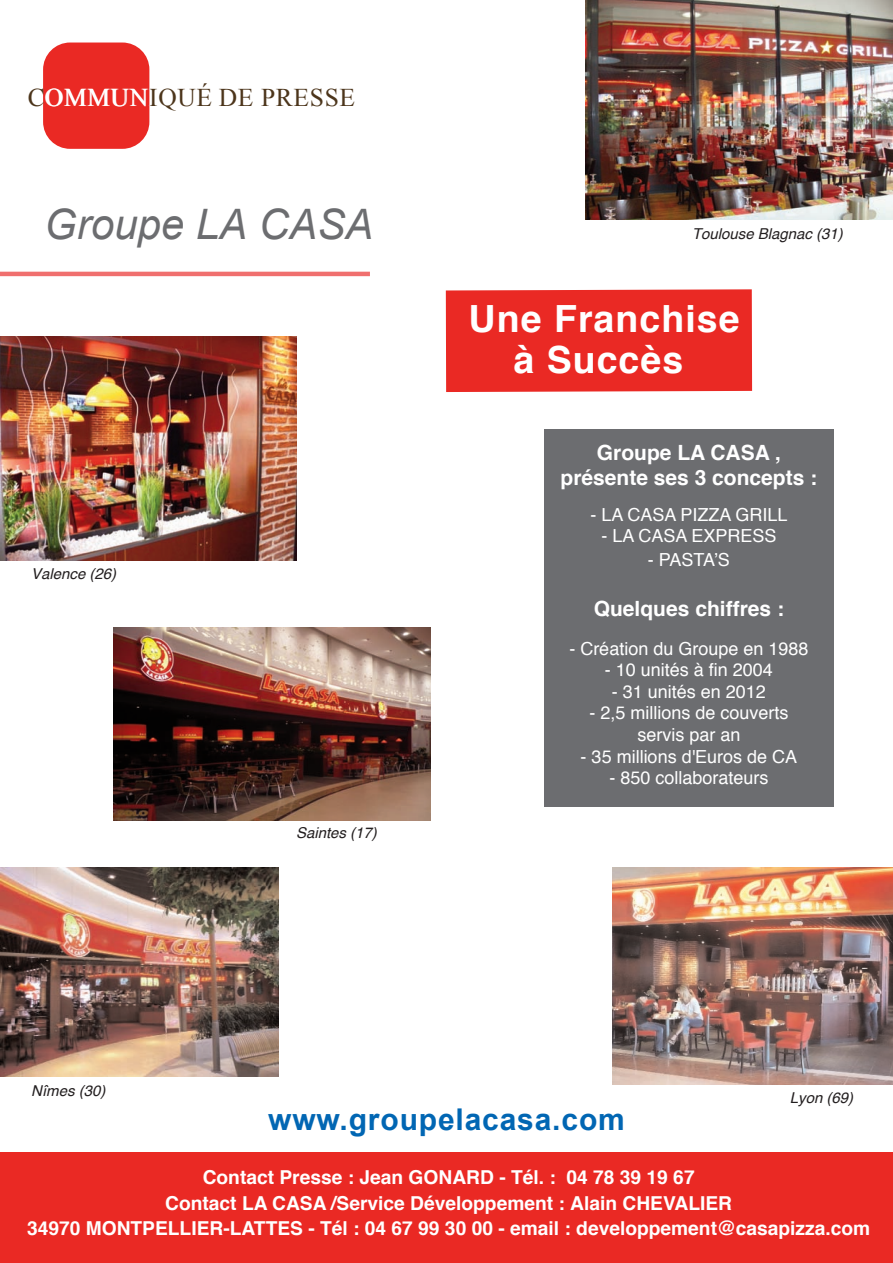
<style>
.page{position:relative;width:893px;height:1263px;background:#fff}
.page>*{position:absolute;margin:0;border:0;box-sizing:border-box;transform-origin:0 0}
.t1{font:italic 42px "Arial";color:#6c6d70}
.t2{font:700 37.5px/40.5px "Helvetica";letter-spacing:.03em;color:#fff;text-align:center}
.t3{font:700 30px "Arial";letter-spacing:.03em;color:#0166b3}
.t4{font:25.5px "Times New Roman";letter-spacing:.025em;color:#4c351b}
.t5{font:700 21px/25.2px "Helvetica";color:#fff;text-align:center}
.t6{font:700 19.2px/25.5px "Helvetica";color:#fff;text-align:center}
.t7{font:18px/21.6px "Helvetica";color:#fff;text-align:center}
.t8{font:italic 15px "Helvetica";color:#231f20}
.s1{color:#fff}
</style>
<div class="page">
<div style="left:0;top:1152px;width:893px;height:111px;background:#ea2924"></div>
<hr style="left:0;top:272px;width:370px;height:4px;background:#f06f6e">
<div style="left:43px;top:43px;width:106px;height:106px;background:#ea2924;border-radius:27px"></div>
<div style="left:446px;top:289px;width:306px;height:103px;background:#ea2924"></div>
<div style="left:544px;top:430px;width:289px;height:377px;background:#6c6d70"></div>
<img style="left:0;top:867px;width:279px;height:210px">
<img style="left:585px;top:0;width:308px;height:220px">
<img style="left:114px;top:627px;width:316px;height:193px">
<img style="left:0;top:336px;width:297px;height:225px">
<img style="left:612px;top:867px;width:281px;height:217px">
<h3 class="t4" style="left:28px;top:83px;width:329px">C<span class="s1">OMMUN</span>IQUÉ DE PRESSE</h3>
<h1 class="t1" style="left:44px;top:201px;width:331px">Groupe LA CASA</h1>
<p class="t8" style="left:31px;top:568px;width:87px">Valence (26)</p>
<p class="t8" style="left:296px;top:826px;width:82px">Saintes (17)</p>
<p class="t8" style="left:692px;top:228px;width:152px">Toulouse Blagnac (31)</p>
<h2 class="t2" style="left:469px;top:302px;width:273px">Une Franchise à Succès</h2>
<p class="t5" style="left:560px;top:441px;width:258px">Groupe LA CASA , présente ses 3 concepts :</p>
<p class="t7" style="left:590px;top:505px;width:199px">- LA CASA PIZZA GRILL</p>
<p class="t7" style="left:601px;top:527px;width:177px">- LA CASA EXPRESS</p>
<p class="t7" style="left:648px;top:550px;width:84px">- PASTA’S</p>
<p class="t5" style="left:594px;top:598px;width:192px">Quelques chiffres :</p>
<p class="t7" style="left:569px;top:639px;width:241px">- Création du Groupe en 1988</p>
<p class="t7" style="left:605px;top:660px;width:170px">- 10 unités à fin 2004</p>
<p class="t7" style="left:612px;top:682px;width:156px">- 31 unités en 2012</p>
<p class="t7" style="left:589px;top:704px;width:201px">- 2,5 millions de couverts servis par an</p>
<p class="t7" style="left:581px;top:747px;width:218px">- 35 millions d'Euros de CA</p>
<p class="t7" style="left:609px;top:768px;width:161px">- 850 collaborateurs</p>
<p class="t8" style="left:31px;top:1084px;width:76px">Nîmes (30)</p>
<p class="t8" style="left:790px;top:1091px;width:65px">Lyon (69)</p>
<h3 class="t3" style="left:268px;top:1103px;width:358px">www.groupelacasa.com</h3>
<p class="t6" style="left:27px;top:1166px;width:845px">Contact Presse : Jean GONARD - Tél. : 04 78 39 19 67<br>Contact LA CASA /Service Développement : Alain CHEVALIER<br>34970 MONTPELLIER-LATTES - Tél : 04 67 99 30 00 - email : developpement@casapizza.com</p>
</div>
